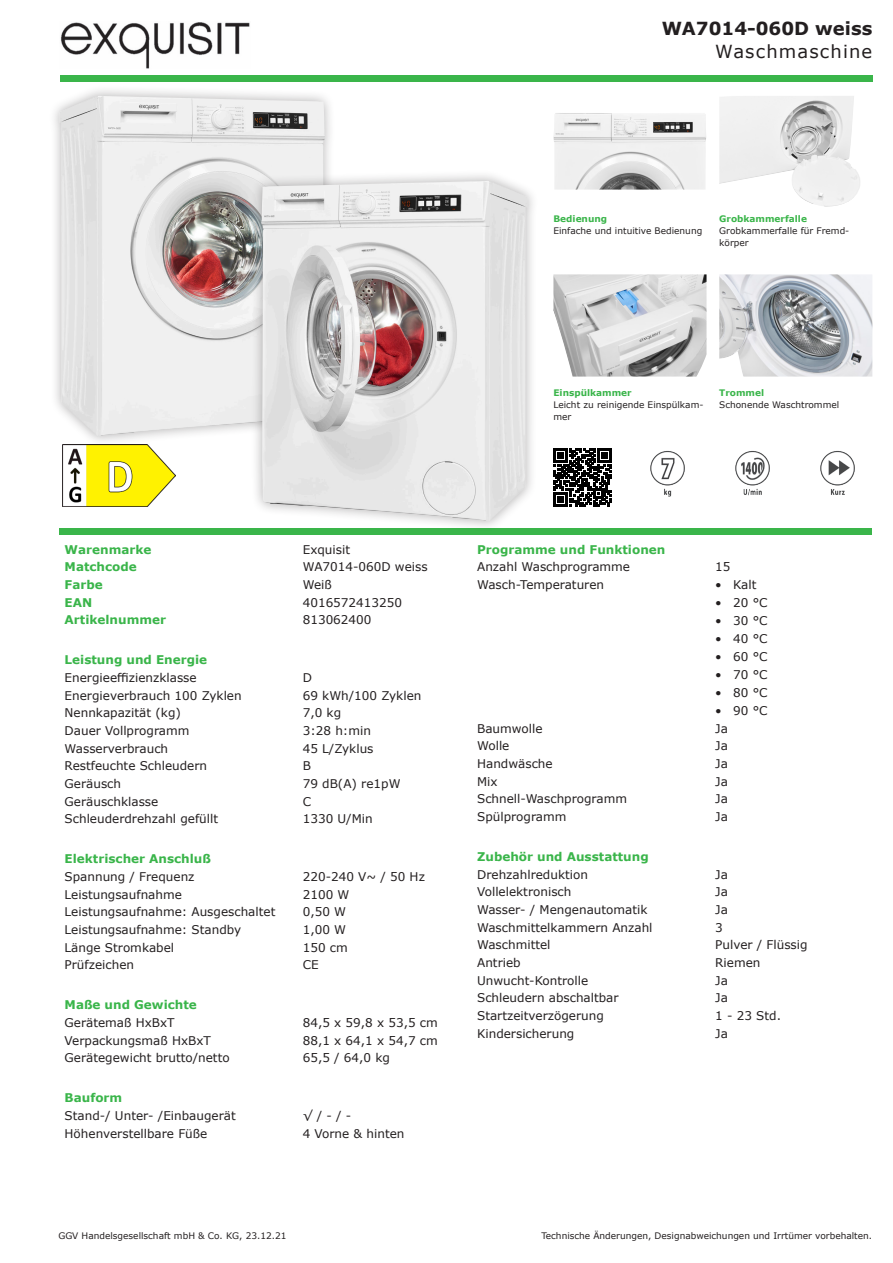
<style>
.page{position:relative;width:893px;height:1263px;background:#fff}
.page>*{position:absolute;margin:0;border:0;box-sizing:border-box;transform-origin:0 0}
.t1{font:700 18px "Verdana";color:#231f20}
.t2{font:18px "Verdana";letter-spacing:.065em;color:#231f20}
.t3{font:12px "Verdana";color:#231f20}
.t4{font:700 12px "Verdana";color:#3ab54a}
.t5{font:9px/12px "Verdana";color:#231f20}
.t6{font:700 9px "Verdana";color:#3ab54a}
</style>
<div class="page">
<div style="left:48px;top:84px;width:288px;height:363px;background:#231f20;opacity:.35"></div>
<img style="left:60px;top:96px;width:265px;height:340px">
<img style="left:719px;top:274px;width:153px;height:103px">
<img style="left:553px;top:274px;width:153px;height:103px">
<img style="left:719px;top:96px;width:141px;height:111px">
<img style="left:553px;top:113px;width:153px;height:77px">
<img style="left:820px;top:451px;width:35px;height:44px">
<img style="left:735px;top:451px;width:35px;height:45px">
<img style="left:650px;top:451px;width:35px;height:46px">
<svg style="left:553px;top:449px;width:59px;height:58px"></svg>
<img style="left:60px;top:22px;width:190px;height:47px">
<div style="left:60px;top:75px;width:812px;height:6px;background:#3ab54a"></div>
<div style="left:60px;top:528px;width:812px;height:6px;background:#3ab54a"></div>
<div style="left:250px;top:169px;width:289px;height:363px;background:#231f20;opacity:.35"></div>
<img style="left:261px;top:181px;width:266px;height:340px">
<img style="left:63px;top:445px;width:112px;height:62px">
<h1 class="t1" style="left:662px;top:16px;width:212px">WA7014-060D weiss</h1>
<h1 class="t2" style="left:715px;top:39px;width:159px">Waschmaschine</h1>
<p class="t6" style="left:553px;top:212px;width:55px">Bedienung</p>
<p class="t5" style="left:553px;top:224px;width:150px">Einfache und intuitive Bedienung</p>
<p class="t6" style="left:719px;top:212px;width:89px">Grobkammerfalle</p>
<p class="t5" style="left:719px;top:224px;width:132px">Grobkammerfalle für Fremd&shy;körper</p>
<p class="t6" style="left:553px;top:386px;width:80px">Einspülkammer</p>
<p class="t5" style="left:553px;top:399px;width:152px">Leicht zu reinigende Einspülkam&shy;mer</p>
<p class="t6" style="left:719px;top:386px;width:46px">Trommel</p>
<p class="t5" style="left:719px;top:399px;width:122px">Schonende Waschtrommel</p>
<p class="t4" style="left:65px;top:541px;width:88px">Warenmarke</p>
<p class="t3" style="left:303px;top:541px;width:49px">Exquisit</p>
<p class="t4" style="left:65px;top:558px;width:74px">Matchcode</p>
<p class="t3" style="left:303px;top:559px;width:126px">WA7014-060D weiss</p>
<p class="t4" style="left:65px;top:576px;width:40px">Farbe</p>
<p class="t3" style="left:303px;top:576px;width:31px">Weiß</p>
<p class="t4" style="left:65px;top:594px;width:29px">EAN</p>
<p class="t3" style="left:303px;top:594px;width:101px">4016572413250</p>
<p class="t4" style="left:65px;top:611px;width:103px">Artikelnummer</p>
<p class="t3" style="left:303px;top:612px;width:70px">813062400</p>
<p class="t4" style="left:65px;top:651px;width:144px">Leistung und Energie</p>
<p class="t3" style="left:65px;top:669px;width:134px">Energieeffizienzklasse</p>
<p class="t3" style="left:303px;top:669px;width:11px">D</p>
<p class="t3" style="left:65px;top:687px;width:179px">Energieverbrauch 100 Zyklen</p>
<p class="t3" style="left:303px;top:687px;width:120px">69 kWh/100 Zyklen</p>
<p class="t3" style="left:65px;top:705px;width:118px">Nennkapazität (kg)</p>
<p class="t3" style="left:303px;top:705px;width:40px">7,0 kg</p>
<p class="t3" style="left:65px;top:722px;width:126px">Dauer Vollprogramm</p>
<p class="t3" style="left:303px;top:722px;width:70px">3:28 h:min</p>
<p class="t3" style="left:65px;top:740px;width:105px">Wasserverbrauch</p>
<p class="t3" style="left:303px;top:740px;width:72px">45 L/Zyklus</p>
<p class="t3" style="left:65px;top:758px;width:144px">Restfeuchte Schleudern</p>
<p class="t3" style="left:303px;top:758px;width:10px">B</p>
<p class="t3" style="left:65px;top:775px;width:58px">Geräusch</p>
<p class="t3" style="left:303px;top:775px;width:99px">79 dB(A) re1pW</p>
<p class="t3" style="left:65px;top:793px;width:95px">Geräuschklasse</p>
<p class="t3" style="left:303px;top:793px;width:10px">C</p>
<p class="t3" style="left:65px;top:811px;width:155px">Schleuderdrehzahl gefüllt</p>
<p class="t3" style="left:303px;top:811px;width:71px">1330 U/Min</p>
<p class="t4" style="left:65px;top:850px;width:148px">Elektrischer Anschluß</p>
<p class="t3" style="left:65px;top:868px;width:131px">Spannung / Frequenz</p>
<p class="t3" style="left:303px;top:868px;width:124px">220-240 V~ / 50 Hz</p>
<p class="t3" style="left:65px;top:886px;width:119px">Leistungsaufnahme</p>
<p class="t3" style="left:303px;top:886px;width:48px">2100 W</p>
<p class="t3" style="left:65px;top:904px;width:212px">Leistungsaufnahme: Ausgeschaltet</p>
<p class="t3" style="left:303px;top:904px;width:45px">0,50 W</p>
<p class="t3" style="left:65px;top:921px;width:178px">Leistungsaufnahme: Standby</p>
<p class="t3" style="left:303px;top:921px;width:45px">1,00 W</p>
<p class="t3" style="left:65px;top:939px;width:111px">Länge Stromkabel</p>
<p class="t3" style="left:303px;top:939px;width:47px">150 cm</p>
<p class="t3" style="left:65px;top:957px;width:71px">Prüfzeichen</p>
<p class="t3" style="left:303px;top:957px;width:17px">CE</p>
<p class="t4" style="left:65px;top:996px;width:134px">Maße und Gewichte</p>
<p class="t3" style="left:65px;top:1014px;width:112px">Gerätemaß HxBxT</p>
<p class="t3" style="left:303px;top:1014px;width:137px">84,5 x 59,8 x 53,5 cm</p>
<p class="t3" style="left:65px;top:1032px;width:148px">Verpackungsmaß HxBxT</p>
<p class="t3" style="left:303px;top:1032px;width:137px">88,1 x 64,1 x 54,7 cm</p>
<p class="t3" style="left:65px;top:1050px;width:167px">Gerätegewicht brutto/netto</p>
<p class="t3" style="left:303px;top:1050px;width:89px">65,5 / 64,0 kg</p>
<p class="t4" style="left:65px;top:1089px;width:59px">Bauform</p>
<p class="t3" style="left:65px;top:1107px;width:173px">Stand-/ Unter- /Einbaugerät</p>
<p class="t3" style="left:303px;top:1107px;width:50px">√ / - / -</p>
<p class="t3" style="left:65px;top:1125px;width:144px">Höhenverstellbare Füße</p>
<p class="t3" style="left:303px;top:1125px;width:103px">4 Vorne &amp; hinten</p>
<p class="t4" style="left:477px;top:541px;width:190px">Programme und Funktionen</p>
<p class="t3" style="left:477px;top:559px;width:154px">Anzahl Waschprogramme</p>
<p class="t3" style="left:715px;top:559px;width:17px">15</p>
<p class="t3" style="left:477px;top:576px;width:129px">Wasch-Temperaturen</p>
<p class="t3" style="left:715px;top:576px;width:43px">• Kalt</p>
<p class="t3" style="left:715px;top:594px;width:54px">• 20 °C</p>
<p class="t3" style="left:715px;top:612px;width:54px">• 30 °C</p>
<p class="t3" style="left:715px;top:630px;width:54px">• 40 °C</p>
<p class="t3" style="left:715px;top:648px;width:54px">• 60 °C</p>
<p class="t3" style="left:715px;top:666px;width:54px">• 70 °C</p>
<p class="t3" style="left:715px;top:684px;width:54px">• 80 °C</p>
<p class="t3" style="left:715px;top:702px;width:54px">• 90 °C</p>
<p class="t3" style="left:477px;top:720px;width:67px">Baumwolle</p>
<p class="t3" style="left:715px;top:720px;width:14px">Ja</p>
<p class="t3" style="left:477px;top:738px;width:34px">Wolle</p>
<p class="t3" style="left:715px;top:738px;width:14px">Ja</p>
<p class="t3" style="left:477px;top:755px;width:77px">Handwäsche</p>
<p class="t3" style="left:715px;top:755px;width:14px">Ja</p>
<p class="t3" style="left:477px;top:773px;width:22px">Mix</p>
<p class="t3" style="left:715px;top:773px;width:14px">Ja</p>
<p class="t3" style="left:477px;top:791px;width:151px">Schnell-Waschprogramm</p>
<p class="t3" style="left:715px;top:791px;width:14px">Ja</p>
<p class="t3" style="left:477px;top:808px;width:91px">Spülprogramm</p>
<p class="t3" style="left:715px;top:808px;width:14px">Ja</p>
<p class="t4" style="left:477px;top:848px;width:173px">Zubehör und Ausstattung</p>
<p class="t3" style="left:477px;top:866px;width:112px">Drehzahlreduktion</p>
<p class="t3" style="left:715px;top:866px;width:14px">Ja</p>
<p class="t3" style="left:477px;top:884px;width:96px">Vollelektronisch</p>
<p class="t3" style="left:715px;top:884px;width:14px">Ja</p>
<p class="t3" style="left:477px;top:901px;width:172px">Wasser- / Mengenautomatik</p>
<p class="t3" style="left:715px;top:901px;width:14px">Ja</p>
<p class="t3" style="left:477px;top:919px;width:177px">Waschmittelkammern Anzahl</p>
<p class="t3" style="left:715px;top:919px;width:9px">3</p>
<p class="t3" style="left:477px;top:937px;width:75px">Waschmittel</p>
<p class="t3" style="left:715px;top:937px;width:94px">Pulver / Flüssig</p>
<p class="t3" style="left:477px;top:954px;width:45px">Antrieb</p>
<p class="t3" style="left:715px;top:954px;width:47px">Riemen</p>
<p class="t3" style="left:477px;top:972px;width:113px">Unwucht-Kontrolle</p>
<p class="t3" style="left:715px;top:972px;width:14px">Ja</p>
<p class="t3" style="left:477px;top:990px;width:143px">Schleudern abschaltbar</p>
<p class="t3" style="left:715px;top:990px;width:14px">Ja</p>
<p class="t3" style="left:477px;top:1007px;width:128px">Startzeitverzögerung</p>
<p class="t3" style="left:715px;top:1007px;width:67px">1 - 23 Std.</p>
<p class="t3" style="left:477px;top:1025px;width:99px">Kindersicherung</p>
<p class="t3" style="left:715px;top:1025px;width:14px">Ja</p>
<p class="t5" style="left:58px;top:1230px;width:230px">GGV Handelsgesellschaft mbH &amp; Co. KG, 23.12.21</p>
<p class="t5" style="left:541px;top:1230px;width:332px">Technische Änderungen, Designabweichungen und Irrtümer vorbehalten.</p>
</div>
